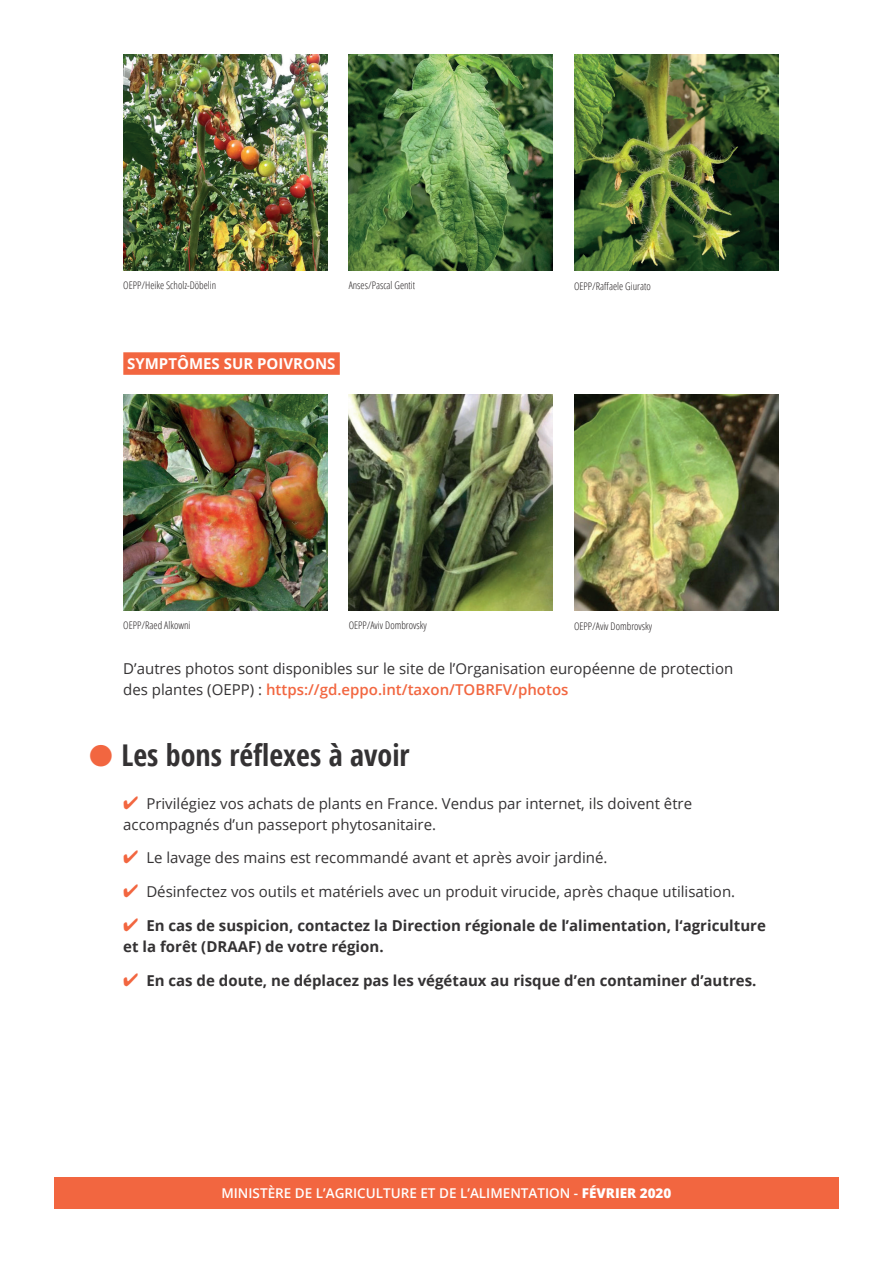
<style>
.page{position:relative;width:893px;height:1263px;background:#fff}
.page>*{position:absolute;margin:0;border:0;box-sizing:border-box;transform-origin:0 0}
.t1{font:700 condensed 30px "Open Sans";color:#343233}
.t2{font:15px/21px "Open Sans";color:#343233}
.t3{font:700 15px/21px "Open Sans";color:#343233}
.t4{font:700 15px "Open Sans";color:#fff}
.t5{font:600 13.5px "Open Sans";color:#fff}
.t6{font:300 condensed 10.5px "Open Sans";color:#231f20}
.s1{color:#f26640}
.s2{font-weight:600;color:#f26640}
.s3{font-weight:800}
</style>
<div class="page">
<div style="left:123px;top:352px;width:217px;height:23px;background:#f26640"></div>
<div style="left:54px;top:1177px;width:785px;height:32px;background:#f26640"></div>
<img style="left:123px;top:54px;width:204px;height:216px">
<img style="left:574px;top:54px;width:204px;height:216px">
<img style="left:123px;top:394px;width:204px;height:216px">
<img style="left:349px;top:394px;width:204px;height:216px">
<img style="left:574px;top:394px;width:204px;height:216px">
<img style="left:349px;top:54px;width:204px;height:216px">
<p class="t6" style="left:123px;top:278px;width:95px">OEPP/Heike Scholz-Döbelin</p>
<p class="t6" style="left:574px;top:279px;width:78px">OEPP/Raffaele Giurato</p>
<p class="t6" style="left:349px;top:278px;width:68px">Anses/Pascal Gentit</p>
<p class="t4" style="left:127px;top:353px;width:214px">SYMPTÔMES SUR POIVRONS<span class="s1">.</span></p>
<p class="t6" style="left:123px;top:618px;width:69px">OEPP/Raed Alkowni</p>
<p class="t6" style="left:349px;top:618px;width:80px">OEPP/Aviv Dombrovsky</p>
<p class="t6" style="left:574px;top:619px;width:80px">OEPP/Aviv Dombrovsky</p>
<p class="t2" style="left:123px;top:657px;width:611px">D’autres photos sont disponibles sur le site de l’Organisation européenne de protection des plantes (OEPP) : <span class="s2">https://gd.eppo.int/taxon/TOBRFV/photos</span></p>
<h1 class="t1" style="left:89px;top:734px;width:322px"><span class="s1">●</span> Les bons réflexes à avoir</h1>
<p class="t2" style="left:123px;top:792px;width:570px"><span class="s1">✔</span> Privilégiez vos achats de plants en France. Vendus par internet, ils doivent être accompagnés d’un passeport phytosanitaire.</p>
<p class="t2" style="left:123px;top:847px;width:486px"><span class="s1">✔</span> Le lavage des mains est recommandé avant et après avoir jardiné.</p>
<p class="t2" style="left:123px;top:881px;width:613px"><span class="s1">✔</span> Désinfectez vos outils et matériels avec un produit virucide, après chaque utilisation.</p>
<p class="t3" style="left:123px;top:915px;width:644px"><span class="s1">✔</span> En cas de suspicion, contactez la Direction régionale de l’alimentation, l‘agriculture et la forêt (DRAAF) de votre région.</p>
<p class="t3" style="left:123px;top:969px;width:635px"><span class="s1">✔</span> En cas de doute, ne déplacez pas les végétaux au risque d’en contaminer d’autres.</p>
<p class="t5" style="left:221px;top:1184px;width:452px">MINISTÈRE DE L’AGRICULTURE ET DE L’ALIMENTATION - <span class="s3">FÉVRIER 2020</span></p>
</div>
